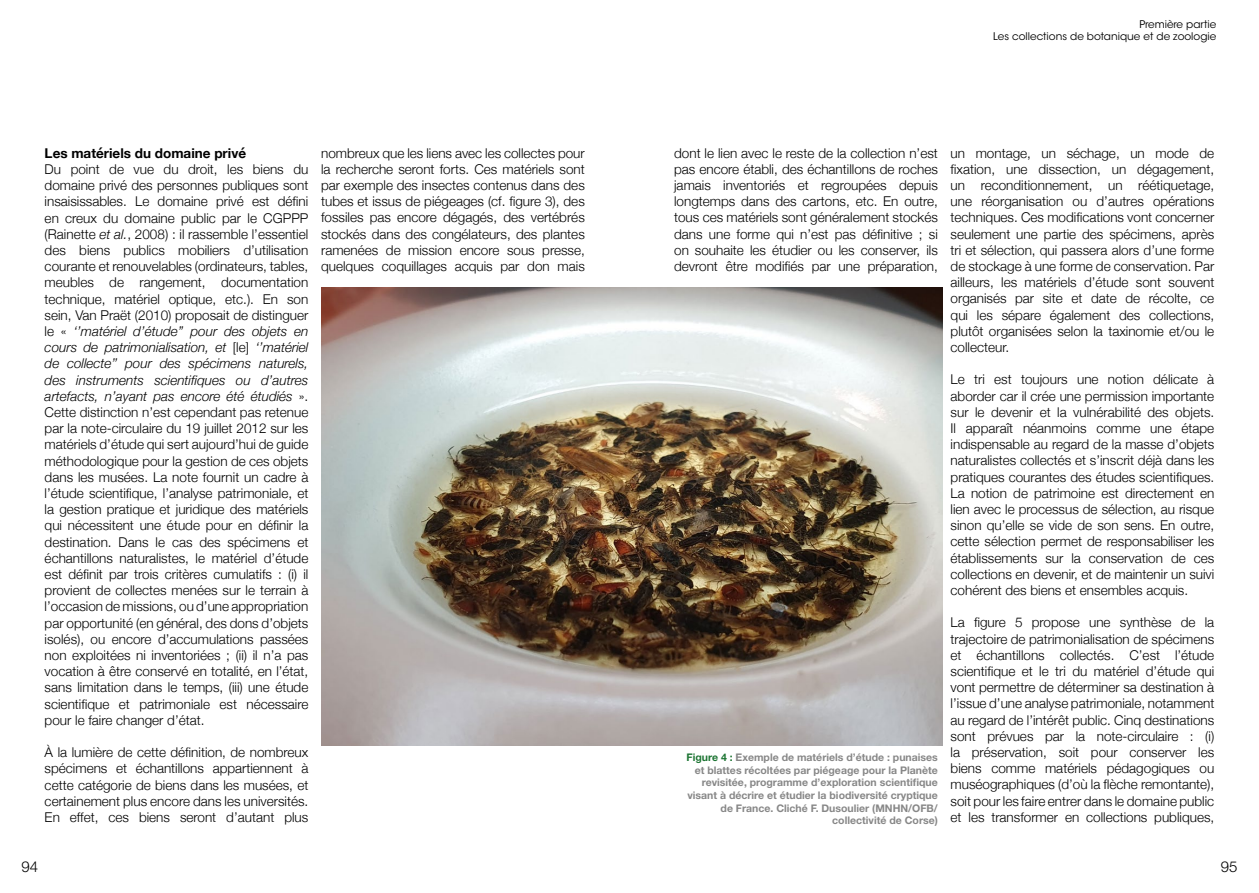
<style>
.page{position:relative;width:1259px;height:893px;background:#fff}
.page>*{position:absolute;margin:0;border:0;box-sizing:border-box;transform-origin:0 0}
.t1{font:300 15px "Helvetica Neue LT Std";color:#000}
.t2{font:300 13.5px/16.2px "Helvetica Neue";color:#000;text-align:justify}
.t3{font:700 13.5px "Helvetica Neue";color:#000}
.t4{font:700 10.5px/12.6px "Helvetica Neue LT Std";color:#878787;text-align:right}
.t5{font:10.5px/12.6px "ITC Avant Garde Std";color:#000;text-align:right}
.s1{font-style:italic}
.s2{color:#1d7533}
</style>
<div class="page">
<img style="left:321px;top:287px;width:621px;height:458px">
<p class="t5" style="left:993px;top:18px;width:225px">Première partie<br>Les collections de botanique et de zoologie</p>
<p class="t3" style="left:45px;top:142px;width:203px">Les matériels du domaine privé</p>
<p class="t2" style="left:45px;top:161px;width:265px">Du point de vue du droit, les biens du domaine privé des personnes publiques sont insaisissables. Le domaine privé est défini en creux du domaine public par le CGPPP (Rainette <span class="s1">et al.</span>, 2008) : il rassemble l’essentiel des biens publics mobiliers d’utilisation courante et renouvelables (ordinateurs, tables, meubles de rangement, documentation technique, matériel optique, etc.). En son sein, Van Praët (2010) proposait de distinguer le « <span class="s1">‘’matériel d’étude’’ pour des objets en cours de patrimonialisation, et</span> [le] <span class="s1">‘’matériel de collecte’’ pour des spécimens naturels, des instruments scientifiques ou d’autres artefacts, n’ayant pas encore été étudiés</span> ».<br>Cette distinction n’est cependant pas retenue par la note-circulaire du 19 juillet 2012 sur les matériels d’étude qui sert aujourd’hui de guide méthodologique pour la gestion de ces objets dans les musées. La note fournit un cadre à l’étude scientifique, l’analyse patrimoniale, et la gestion pratique et juridique des matériels qui nécessitent une étude pour en définir la destination. Dans le cas des spécimens et échantillons naturalistes, le matériel d’étude est définit par trois critères cumulatifs : (i) il provient de collectes menées sur le terrain à l’occasion de missions, ou d’une appropriation par opportunité (en général, des dons d’objets isolés), ou encore d’accumulations passées non exploitées ni inventoriées ; (ii) il n’a pas vocation à être conservé en totalité, en l’état, sans limitation dans le temps, (iii) une étude scientifique et patrimoniale est nécessaire pour le faire changer d’état.</p>
<p class="t2" style="left:45px;top:744px;width:265px">À la lumière de cette définition, de nombreux spécimens et échantillons appartiennent à cette catégorie de biens dans les musées, et certainement plus encore dans les universités.<br>En effet, ces biens seront d’autant plus</p>
<p class="t2" style="left:321px;top:144px;width:265px">nombreux que les liens avec les collectes pour la recherche seront forts. Ces matériels sont par exemple des insectes contenus dans des tubes et issus de piégeages (cf. figure 3), des fossiles pas encore dégagés, des vertébrés stockés dans des congélateurs, des plantes ramenées de mission encore sous presse, quelques coquillages acquis par don mais</p>
<p class="t2" style="left:674px;top:144px;width:265px">dont le lien avec le reste de la collection n’est pas encore établi, des échantillons de roches jamais inventoriés et regroupées depuis longtemps dans des cartons, etc. En outre, tous ces matériels sont généralement stockés dans une forme qui n’est pas définitive ; si on souhaite les étudier ou les conserver, ils devront être modifiés par une préparation,</p>
<p class="t2" style="left:950px;top:144px;width:265px">un montage, un séchage, un mode de fixation, une dissection, un dégagement, un reconditionnement, un réétiquetage, une réorganisation ou d’autres opérations techniques. Ces modifications vont concerner seulement une partie des spécimens, après tri et sélection, qui passera alors d’une forme de stockage à une forme de conservation. Par ailleurs, les matériels d’étude sont souvent organisés par site et date de récolte, ce qui les sépare également des collections, plutôt organisées selon la taxinomie et/ou le collecteur.</p>
<p class="t2" style="left:950px;top:371px;width:265px">Le tri est toujours une notion délicate à aborder car il crée une permission importante sur le devenir et la vulnérabilité des objets.<br>Il apparaît néanmoins comme une étape indispensable au regard de la masse d’objets naturalistes collectés et s’inscrit déjà dans les pratiques courantes des études scientifiques.<br>La notion de patrimoine est directement en lien avec le processus de sélection, au risque sinon qu’elle se vide de son sens. En outre, cette sélection permet de responsabiliser les établissements sur la conservation de ces collections en devenir, et de maintenir un suivi cohérent des biens et ensembles acquis.</p>
<p class="t2" style="left:950px;top:614px;width:265px">La figure 5 propose une synthèse de la trajectoire de patrimonialisation de spécimens et échantillons collectés. C’est l’étude scientifique et le tri du matériel d’étude qui vont permettre de déterminer sa destination à l’issue d’une analyse patrimoniale, notamment au regard de l’intérêt public. Cinq destinations sont prévues par la note-circulaire : (i) la préservation, soit pour conserver les biens comme matériels pédagogiques ou muséographiques (d’où la flèche remontante), soit pour les faire entrer dans le domaine public et les transformer en collections publiques,</p>
<p class="t4" style="left:686px;top:751px;width:253px"><span class="s2">Figure 4 :</span> Exemple de matériels d’étude : punaises et blattes récoltées par piégeage pour la Planète revisitée, programme d’exploration scientifique visant à décrire et étudier la biodiversité cryptique de France. Cliché F. Dusoulier (MNHN/OFB/ collectivité de Corse)</p>
<p class="t1" style="left:22px;top:857px;width:18px">94</p>
<p class="t1" style="left:1220px;top:857px;width:18px">95</p>
</div>
